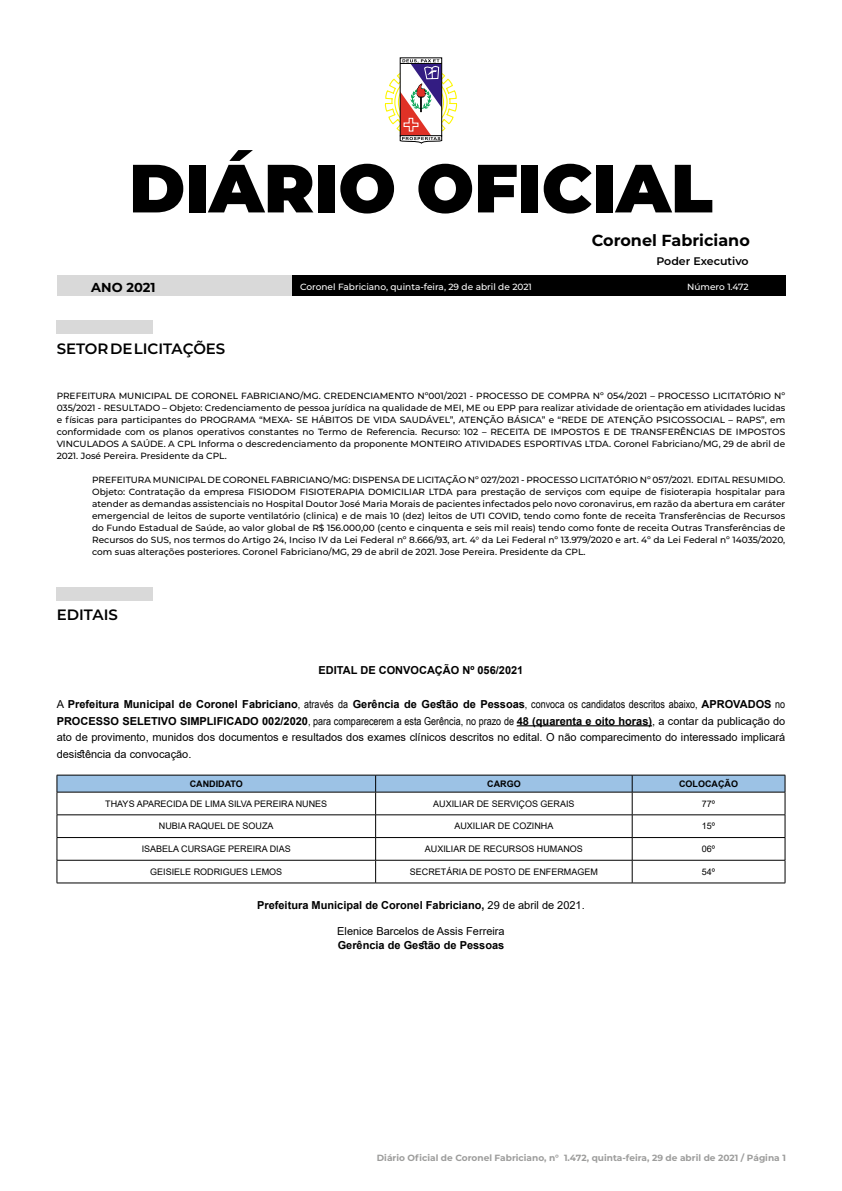
<style>
.page{position:relative;width:842px;height:1191px;background:#fff}
.page>*{position:absolute;margin:0;border:0;box-sizing:border-box;transform-origin:0 0}
.t1{font:900 68px "Montserrat";color:#000}
.t2{font:700 16px "Montserrat";color:#000}
.t3{font:600 15px "Montserrat";letter-spacing:-.005em;color:#000}
.t4{font:700 13px "Montserrat";color:#000}
.t5{font:11px/16.5px "Arial";color:#000;text-align:justify}
.t6{font:700 11px "Arial";color:#000}
.t7{font:600 11px "Montserrat";color:#000}
.t8{font:500 9px/12px "Montserrat";color:#000;text-align:justify}
.t9{font:9px "Arial";color:#000}
.t10{font:700 9px "Montserrat";color:#9d9d9c}
.t11{font:500 9px "Montserrat";color:#fff}
.t12{font:700 9px "Arial";color:#000}
.s1{font-weight:700}
.s2{font-family:"Arial Narrow"}
.s3{font-weight:400}
</style>
<div class="page">
<div style="left:286px;top:275px;width:499px;height:21px;background:#000"></div>
<div style="left:57px;top:275px;width:235px;height:21px;background:#d9d9d9"></div>
<svg style="left:385px;top:57px;width:72px;height:87px"></svg>
<div style="left:57px;top:320px;width:96px;height:14px;background:#d9d9d9"></div>
<div style="left:57px;top:587px;width:96px;height:13px;background:#d9d9d9"></div>
<hr style="left:517px;top:725px;width:135px;height:1px;background:#000">
<svg style="left:57px;top:775px;width:729px;height:107px"></svg>
<hr style="left:57px;top:882px;width:319px;height:1px;background:#000">
<hr style="left:376px;top:882px;width:256px;height:1px;background:#000">
<hr style="left:632px;top:882px;width:153px;height:1px;background:#000">
<h1 class="t1" style="left:129px;top:137px;width:585px">DIÁRIO OFICIAL</h1>
<h2 class="t2" style="left:592px;top:229px;width:160px">Coronel Fabriciano</h2>
<p class="t7" style="left:656px;top:253px;width:94px">Poder Executivo</p>
<h3 class="t4" style="left:91px;top:277px;width:66px">ANO 2021</h3>
<p class="t11" style="left:300px;top:280px;width:233px">Coronel Fabriciano, quinta-feira, 29 de abril de 2021</p>
<p class="t11" style="left:687px;top:280px;width:63px">Número 1.472</p>
<h3 class="t3" style="left:57px;top:338px;width:170px">SETOR DE LICITAÇÕES</h3>
<p class="t8" style="left:57px;top:390px;width:730px">PREFEITURA MUNICIPAL DE CORONEL FABRICIANO/MG. CREDENCIAMENTO Nº001/2021 - PROCESSO DE COMPRA Nº 054/2021 – PROCESSO LICITATÓRIO Nº 035/2021 - RESULTADO – Objeto: Credenciamento de pessoa jurídica na qualidade de MEI, ME ou EPP para realizar atividade de orientação em atividades lucidas e físicas para participantes do PROGRAMA “MEXA- SE HÁBITOS DE VIDA SAUDÁVEL”, ATENÇÃO BÁSICA” e “REDE DE ATENÇÃO PSICOSSOCIAL – RAPS”, em conformidade com os planos operativos constantes no Termo de Referencia. Recurso: 102 – RECEITA DE IMPOSTOS E DE TRANSFERÊNCIAS DE IMPOSTOS VINCULADOS A SAÚDE. A CPL Informa o descredenciamento da proponente MONTEIRO ATIVIDADES ESPORTIVAS LTDA. Coronel Fabriciano/MG, 29 de abril de 2021. José Pereira. Presidente da CPL.</p>
<p class="t8" style="left:92px;top:474px;width:695px">PREFEITURA MUNICIPAL DE CORONEL FABRICIANO/MG: DISPENSA DE LICITAÇÃO Nº 027/2021 - PROCESSO LICITATÓRIO Nº 057/2021. EDITAL RESUMIDO.<br>Objeto: Contratação da empresa FISIODOM FISIOTERAPIA DOMICILIAR LTDA para prestação de serviços com equipe de fisioterapia hospitalar para atender as demandas assistenciais no Hospital Doutor José Maria Morais de pacientes infectados pelo novo coronavirus, em razão da abertura em caráter emergencial de leitos de suporte ventilatório (clinica) e de mais 10 (dez) leitos de UTI COVID, tendo como fonte de receita Transferências de Recursos do Fundo Estadual de Saúde, ao valor global de R$ 156.000,00 (cento e cinquenta e seis mil reais) tendo como fonte de receita Outras Transferências de Recursos do SUS, nos termos do Artigo 24, Inciso IV da Lei Federal nº 8.666/93, art. 4° da Lei Federal nº 13.979/2020 e art. 4º da Lei Federal nº 14035/2020, com suas alterações posteriores. Coronel Fabriciano/MG, 29 de abril de 2021. Jose Pereira. Presidente da CPL.</p>
<h3 class="t3" style="left:57px;top:604px;width:63px">EDITAIS</h3>
<p class="t6" style="left:319px;top:662px;width:206px">EDITAL DE CONVOCAÇÃO Nº 056/2021</p>
<p class="t5" style="left:57px;top:696px;width:730px">A <span class="s1">Prefeitura Municipal de Coronel Fabriciano</span><span class="s2">, através da</span> <span class="s1">Gerência de Gestão de Pessoas</span><span class="s2">, convoca os candidatos descritos abaixo,</span> <span class="s1">APROVADOS</span> <span class="s2">no </span><span class="s1">PROCESSO SELETIVO SIMPLIFICADO 002/2020</span><span class="s2">, para comparecerem a esta Gerência, no prazo de</span> <span class="s1">48 (quarenta e oito horas)</span>, a contar da publicação do ato de provimento, munidos dos documentos e resultados dos exames clínicos descritos no edital. O não comparecimento do interessado implicará desistência da convocação.</p>
<p class="t12" style="left:190px;top:777px;width:55px">CANDIDATO</p>
<p class="t12" style="left:487px;top:777px;width:35px">CARGO</p>
<p class="t12" style="left:679px;top:777px;width:60px">COLOCAÇÃO</p>
<p class="t9" style="left:105px;top:797px;width:223px">THAYS APARECIDA DE LIMA SILVA PEREIRA NUNES</p>
<p class="t9" style="left:433px;top:797px;width:143px">AUXILIAR DE SERVIÇOS GERAIS</p>
<p class="t9" style="left:702px;top:797px;width:15px">77º</p>
<p class="t9" style="left:159px;top:820px;width:116px">NUBIA RAQUEL DE SOUZA</p>
<p class="t9" style="left:454px;top:820px;width:101px">AUXILIAR DE COZINHA</p>
<p class="t9" style="left:702px;top:820px;width:15px">15º</p>
<p class="t9" style="left:142px;top:843px;width:151px">ISABELA CURSAGE PEREIRA DIAS</p>
<p class="t9" style="left:425px;top:843px;width:160px">AUXILIAR DE RECURSOS HUMANOS</p>
<p class="t9" style="left:702px;top:843px;width:15px">06º</p>
<p class="t9" style="left:150px;top:865px;width:134px">GEISIELE RODRIGUES LEMOS</p>
<p class="t9" style="left:410px;top:865px;width:189px">SECRETÁRIA DE POSTO DE ENFERMAGEM</p>
<p class="t9" style="left:702px;top:865px;width:15px">54º</p>
<p class="t6" style="left:257px;top:897px;width:329px">Prefeitura Municipal de Coronel Fabriciano, <span class="s3">29 de abril de 2021.</span></p>
<p class="t5" style="left:337px;top:923px;width:169px">Elenice Barcelos de Assis Ferreira</p>
<p class="t6" style="left:338px;top:937px;width:168px">Gerência de Gestão de Pessoas</p>
<p class="t10" style="left:377px;top:1151px;width:410px">Diário Oficial de Coronel Fabriciano, n° 1.472, quinta-feira, 29 de abril de 2021 / Página 1</p>
</div>
